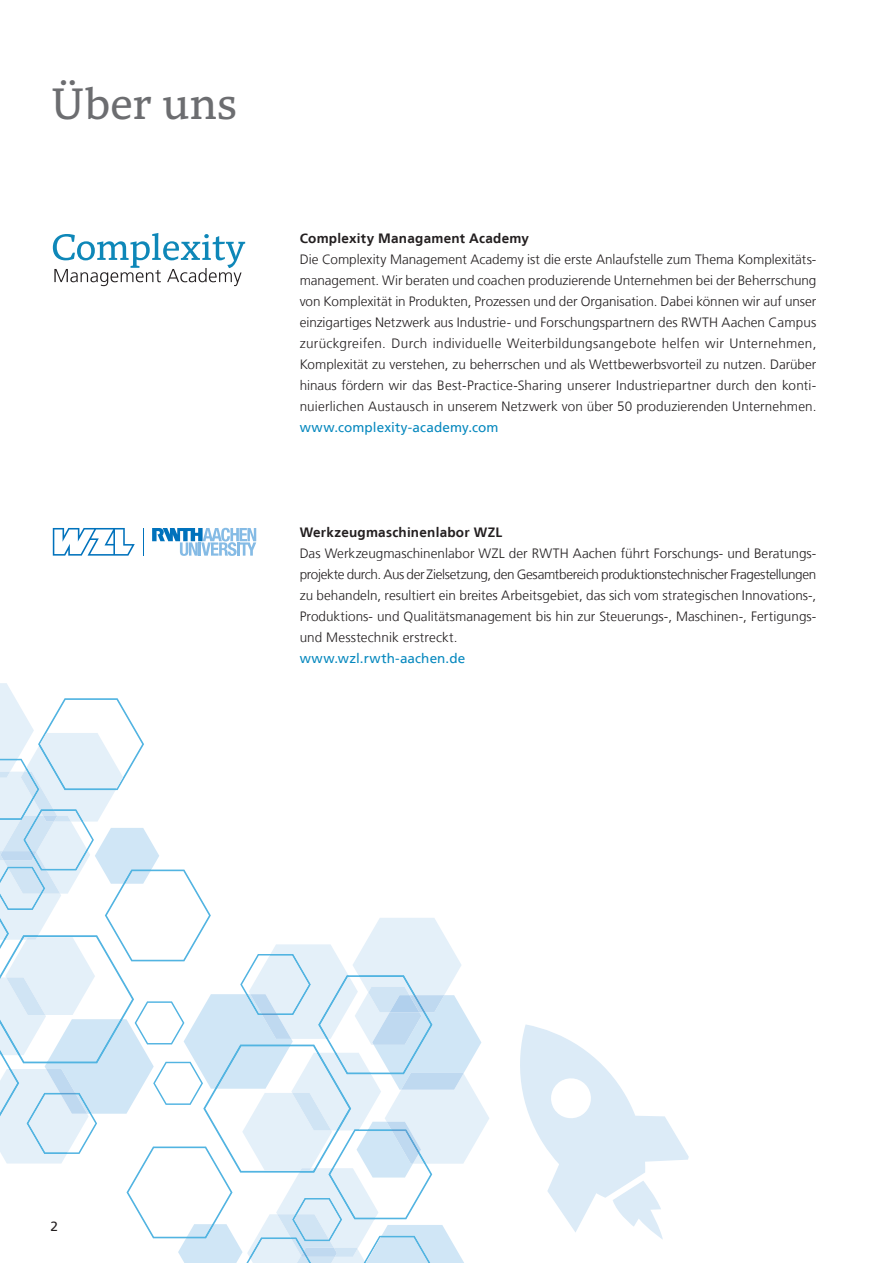
<style>
.page{position:relative;width:893px;height:1263px;background:#fff}
.page>*{position:absolute;margin:0;border:0;box-sizing:border-box;transform-origin:0 0}
.t1{font:45px "Mundo Serif";letter-spacing:.005em;color:#6c6d70}
.t2{font:300 13.5px/21px "Frutiger LT";letter-spacing:.005em;color:#231f20;text-align:justify}
.t3{font:700 13.5px "Frutiger LT";letter-spacing:.02em;color:#231f20}
.t4{font:13.5px "Frutiger LT";letter-spacing:.01em;color:#0688be}
.t5{font:13.5px "Frutiger LT";color:#231f20}
</style>
<div class="page">
<svg style="left:0;top:683px;width:489px;height:580px"></svg>
<svg style="left:152px;top:528px;width:104px;height:28px"></svg>
<svg style="left:143px;top:528px;width:1px;height:28px"></svg>
<svg style="left:53px;top:528px;width:82px;height:28px"></svg>
<svg style="left:53px;top:233px;width:192px;height:53px"></svg>
<svg style="left:520px;top:1024px;width:169px;height:216px"></svg>
<h1 class="t1" style="left:51px;top:73px;width:187px">Über uns</h1>
<p class="t3" style="left:300px;top:231px;width:231px">Complexity Managament Academy</p>
<p class="t2" style="left:300px;top:249px;width:518px">Die Complexity Management Academy ist die erste Anlaufstelle zum Thema Komplexitäts&shy;management. Wir beraten und coachen produzierende Unternehmen bei der Beherrschung von Komplexität in Produkten, Prozessen und der Organisation. Dabei können wir auf unser einzigartiges Netzwerk aus Industrie- und Forschungspartnern des RWTH Aachen Campus zurückgreifen. Durch individuelle Weiterbildungsangebote helfen wir Unternehmen, Komplexität zu verstehen, zu beherrschen und als Wettbewerbsvorteil zu nutzen. Darüber hinaus fördern wir das Best-Practice-Sharing unserer Industriepartner durch den konti&shy;nuierlichen Austausch in unserem Netzwerk von über 50 produzierenden Unternehmen.</p>
<p class="t4" style="left:300px;top:420px;width:200px">www.complexity-academy.com</p>
<p class="t3" style="left:300px;top:525px;width:204px">Werkzeugmaschinenlabor WZL</p>
<p class="t2" style="left:300px;top:543px;width:518px">Das Werkzeugmaschinenlabor WZL der RWTH Aachen führt Forschungs- und Beratungs&shy;projekte durch. Aus der Zielsetzung, den Gesamtbereich produktionstechnischer Fragestellungen zu behandeln, resultiert ein breites Arbeitsgebiet, das sich vom strategischen Innovations-, Produktions- und Qualitätsmanagement bis hin zur Steuerungs-, Maschinen-, Fertigungs&shy;und Messtechnik erstreckt.</p>
<p class="t4" style="left:300px;top:651px;width:167px">www.wzl.rwth-aachen.de</p>
<p class="t5" style="left:51px;top:1218px;width:9px">2</p>
</div>
